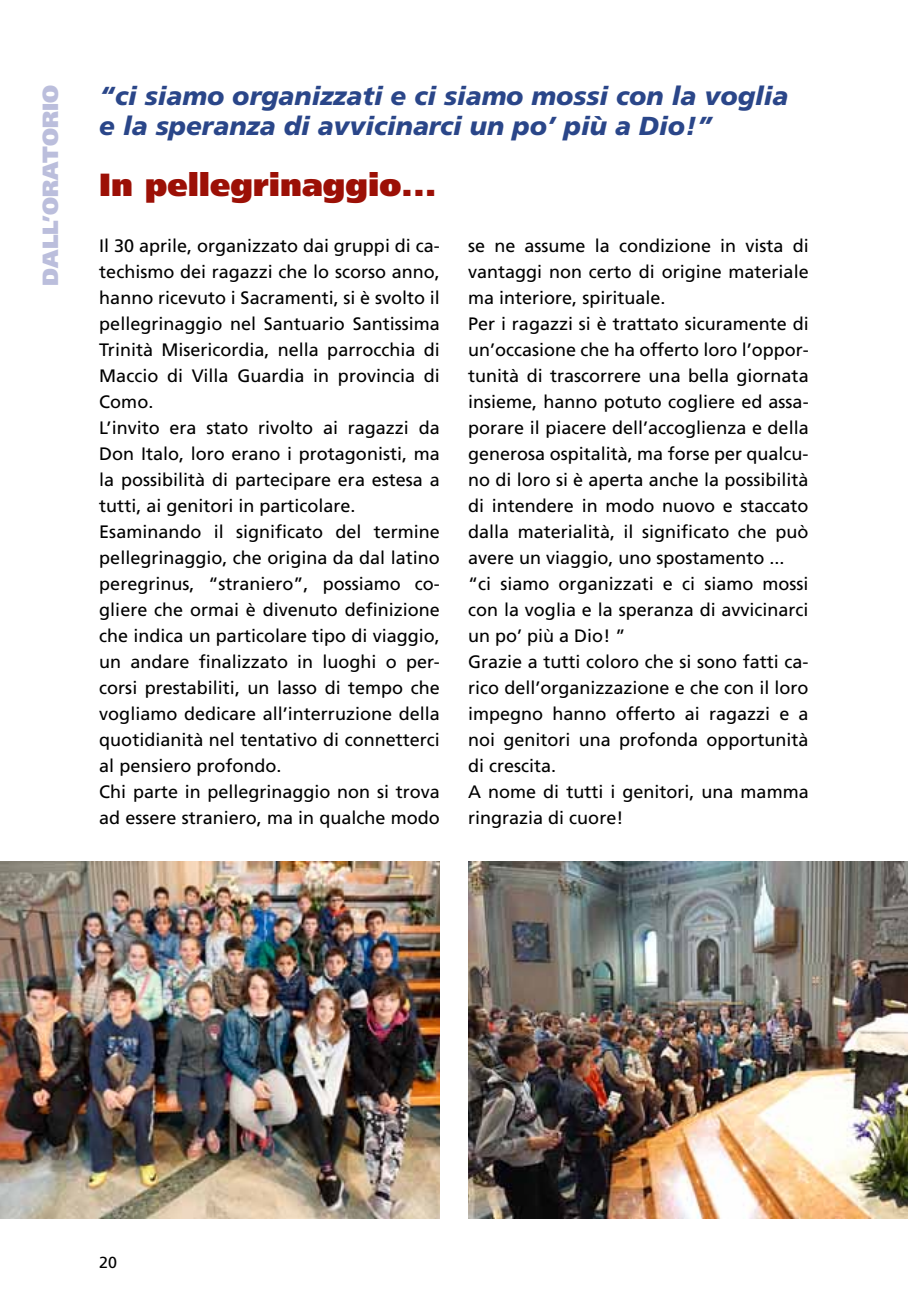
<style>
.page{position:relative;width:908px;height:1304px;background:#fff}
.page>*{position:absolute;margin:0;border:0;box-sizing:border-box;transform-origin:0 0}
.t1{font:900 32px "Frutiger";color:#9c1006}
.t2{font:italic 900 26px/30px "Frutiger";color:#2a4689}
.t3{font:900 22px "Frutiger";color:#bbbedc}
.t4{font:18px/26px "Frutiger";color:#000}
.t5{font:16px "Frutiger";color:#000}
</style>
<div class="page">
<img style="left:0;top:861px;width:439px;height:358px">
<img style="left:468px;top:861px;width:439px;height:358px">
<p class="t3" style="left:37px;top:286px;width:202px;rotate:-90deg">dall’oratorio</p>
<h2 class="t2" style="left:99px;top:81px;width:690px">“ci siamo organizzati e ci siamo mossi con la voglia e la speranza di avvicinarci un po’ più a Dio!”</h2>
<h1 class="t1" style="left:99px;top:165px;width:339px">In pellegrinaggio...</h1>
<p class="t4" style="left:99px;top:233px;width:342px">I l 30 aprile, organizzato dai gruppi di ca&shy;techismo dei ragazzi che lo scorso anno, hanno ricevuto i Sacramenti, si è svolto il pellegrinaggio nel Santuario Santissima Trinità M isericordia, nella parrocchia di Maccio di Villa Guardia in provincia di Como.<br>L’invito era stato rivolto ai ragazzi da Don Italo, loro erano i protagonisti, ma la possibilità di partecipare era estesa a tutti, ai genitori in particolare.<br>Esaminando il significato del termine pellegrinaggio, che origina da dal latino peregrinus, “straniero”, possiamo co&shy;gliere che ormai è divenuto definizione che indica un particolare tipo di viaggio, un andare finalizzato in luoghi o per&shy;corsi prestabiliti, un lasso di tempo che vogliamo dedicare all’interruzione della quotidianità nel tentativo di connetterci al pensiero profondo.<br>Chi parte in pellegrinaggio non si trova ad essere straniero, ma in qualche modo</p>
<p class="t4" style="left:468px;top:232px;width:342px">se ne assume la condizione in vista di vantaggi non certo di origine materiale ma interiore, spirituale.<br>Per i ragazzi si è trattato sicuramente di un’occasione che ha offerto loro l’oppor&shy;tunità di trascorrere una bella giornata insieme, hanno potuto cogliere ed assa&shy;porare il piacere dell’accoglienza e della generosa ospitalità, ma forse per qualcu&shy;no di loro si è aperta anche la possibilità di intendere in modo nuovo e staccato dalla materialità, il significato che può avere un viaggio, uno spostamento ... “ci siamo organizzati e ci siamo mossi con la voglia e la speranza di avvicinarci un po’ più a Dio! ”<br>Grazie a tutti coloro che si sono fatti ca&shy;rico dell’organizzazione e che con il loro impegno hanno offerto ai ragazzi e a noi genitori una profonda opportunità di crescita.<br>A nome di tutti i genitori, una mamma ringrazia di cuore!</p>
<p class="t5" style="left:99px;top:1253px;width:19px">20</p>
</div>
